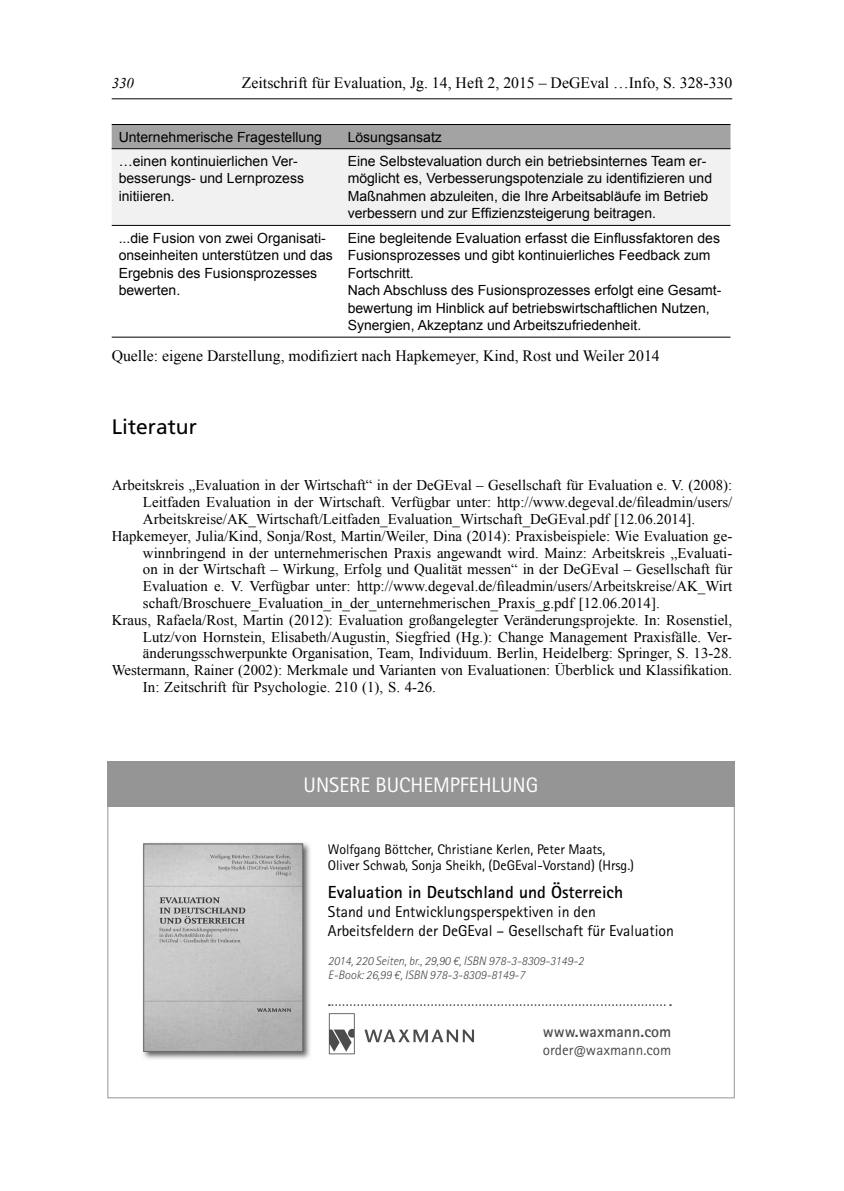
<style>
.page{position:relative;width:844px;height:1191px;background:#fff}
.page>*{position:absolute;margin:0;border:0;box-sizing:border-box;transform-origin:0 0}
.t1{font:21px "Rotis Sans Serif Pro";color:#fff}
.t2{font:21px "Frutiger";color:#000}
.t3{font:700 17.5px "Rotis Sans Serif Pro";color:#000}
.t4{font:700 15.92px "Rotis Sans Serif Pro";color:#4c4c4c}
.t5{font:15.75px "Times New Roman";color:#000}
.t6{font:15.75px/18.9px "Rotis Sans Serif Pro";color:#000}
.t7{font:15.05px "Rotis Sans Serif Pro";color:#4c4c4c}
.t8{font:14.88px "Times New Roman";color:#000}
.t9{font:italic 14.88px "Times New Roman";color:#000}
.t10{font:14px/17.5px "Arial";color:#000}
.t11{font:14px/16.8px "Rotis Sans Serif Pro";color:#000}
.t12{font:italic 300 12.25px/14px "Rotis Sans Serif Pro";color:#4c4c4c}
</style>
<div class="page">
<hr style="left:112px;top:98px;width:620px;height:1px;background:#000">
<div style="left:112px;top:125px;width:618px;height:23px;background:#a3a3a3"></div>
<div style="left:112px;top:149px;width:618px;height:76px;background:#f1f1f1"></div>
<hr style="left:112px;top:124px;width:618px;height:1px;background:#000">
<hr style="left:112px;top:148px;width:618px;height:1px;background:#000">
<hr style="left:112px;top:225px;width:618px;height:1px;background:#000">
<hr style="left:112px;top:337px;width:618px;height:1px;background:#000">
<div style="left:107px;top:761px;width:627px;height:46px;background:#959595"></div>
<img style="left:328px;top:1013px;width:146px;height:42px">
<img style="left:143px;top:843px;width:167px;height:216px">
<img style="left:145px;top:845px;width:156px;height:204px">
<div style="left:143px;top:843px;width:160px;height:208px;border:1px solid #686868"></div>
<svg style="left:329px;top:1004px;width:341px;height:2px"></svg>
<p class="t9" style="left:112px;top:74px;width:24px">330</p>
<p class="t5" style="left:242px;top:74px;width:491px">Zeitschrift für Evaluation, Jg. 14, Heft 2, 2015 – DeGEval …Info, S. 328-330</p>
<p class="t10" style="left:119px;top:128px;width:205px">Unternehmerische Fragestellung</p>
<p class="t10" style="left:347px;top:128px;width:96px">Lösungsansatz</p>
<p class="t10" style="left:119px;top:152px;width:187px">…einen kontinuierlichen Ver&shy;besserungs- und Lernprozess initiieren.</p>
<p class="t10" style="left:347px;top:152px;width:366px">Eine Selbstevaluation durch ein betriebsinternes Team er&shy;möglicht es, Verbesserungspotenziale zu identifizieren und Maßnahmen abzuleiten, die Ihre Arbeitsabläufe im Betrieb verbessern und zur Effizienzsteigerung beitragen.</p>
<p class="t10" style="left:119px;top:229px;width:216px">...die Fusion von zwei Organisati&shy;onseinheiten unterstützen und das<br>Ergebnis des Fusionsprozesses bewerten.</p>
<p class="t10" style="left:347px;top:229px;width:375px">Eine begleitende Evaluation erfasst die Einflussfaktoren des Fusionsprozesses und gibt kontinuierliches Feedback zum Fortschritt.<br>Nach Abschluss des Fusionsprozesses erfolgt eine Gesamt&shy;bewertung im Hinblick auf betriebswirtschaftlichen Nutzen, Synergien, Akzeptanz und Arbeitszufriedenheit.</p>
<p class="t5" style="left:112px;top:346px;width:549px">Quelle: eigene Darstellung, modifiziert nach Hapkemeyer, Kind, Rost und Weiler 2014</p>
<h1 class="t2" style="left:112px;top:418px;width:87px">Literatur</h1>
<p class="t8" style="left:112px;top:477px;width:622px">Arbeitskreis „Evaluation in der Wirtschaft“ in der DeGEval – Gesellschaft für Evaluation e. V. (2008):</p>
<p class="t8" style="left:143px;top:494px;width:590px">Leitfaden Evaluation in der Wirtschaft. Verfügbar unter: http://www.degeval.de/fileadmin/users/</p>
<p class="t8" style="left:143px;top:511px;width:553px">Arbeitskreise/AK_Wirtschaft/Leitfaden_Evaluation_Wirtschaft_DeGEval.pdf [12.06.2014].</p>
<p class="t8" style="left:112px;top:527px;width:622px">Hapkemeyer, Julia/Kind, Sonja/Rost, Martin/Weiler, Dina (2014): Praxisbeispiele: Wie Evaluation ge-</p>
<p class="t8" style="left:143px;top:544px;width:590px">winnbringend in der unternehmerischen Praxis angewandt wird. Mainz: Arbeitskreis „Evaluati-</p>
<p class="t8" style="left:143px;top:561px;width:590px">on in der Wirtschaft – Wirkung, Erfolg und Qualität messen“ in der DeGEval – Gesellschaft für</p>
<p class="t8" style="left:143px;top:578px;width:590px">Evaluation e. V. Verfügbar unter: http://www.degeval.de/fileadmin/users/Arbeitskreise/AK_Wirt</p>
<p class="t8" style="left:143px;top:595px;width:518px">schaft/Broschuere_Evaluation_in_der_unternehmerischen_Praxis_g.pdf [12.06.2014].</p>
<p class="t8" style="left:112px;top:611px;width:621px">Kraus, Rafaela/Rost, Martin (2012): Evaluation großangelegter Veränderungsprojekte. In: Rosenstiel,</p>
<p class="t8" style="left:143px;top:628px;width:590px">Lutz/von Hornstein, Elisabeth/Augustin, Siegfried (Hg.): Change Management Praxisfälle. Ver-</p>
<p class="t8" style="left:143px;top:645px;width:590px">änderungsschwerpunkte Organisation, Team, Individuum. Berlin, Heidelberg: Springer, S. 13-28.</p>
<p class="t8" style="left:112px;top:662px;width:622px">Westermann, Rainer (2002): Merkmale und Varianten von Evaluationen: Überblick und Klassifikation.</p>
<p class="t8" style="left:143px;top:679px;width:294px">In: Zeitschrift für Psychologie. 210 (1), S. 4-26.</p>
<h1 class="t1" style="left:303px;top:772px;width:236px">UNSERE BUCHEMPFEHLUNG</h1>
<p class="t11" style="left:328px;top:840px;width:307px">Wolfgang Böttcher, Christiane Kerlen, Peter Maats,<br>Oliver Schwab, Sonja Sheikh, (DeGEval-Vorstand) (Hrsg.)</p>
<p class="t3" style="left:328px;top:881px;width:296px">Evaluation in Deutschland und Österreich</p>
<p class="t6" style="left:328px;top:902px;width:347px">Stand und Entwicklungsperspektiven in den<br>Arbeitsfeldern der DeGEval – Gesellschaft für Evaluation</p>
<p class="t12" style="left:328px;top:954px;width:257px">2014, 220 Seiten, br., 29,90 €, ISBN 978-3-8309-3149-2<br>E-Book: 26,99 €, ISBN 978-3-8309-8149-7</p>
<p class="t4" style="left:542px;top:1021px;width:130px">www.waxmann.com</p>
<p class="t7" style="left:542px;top:1040px;width:130px">order@waxmann.com</p>
</div>
